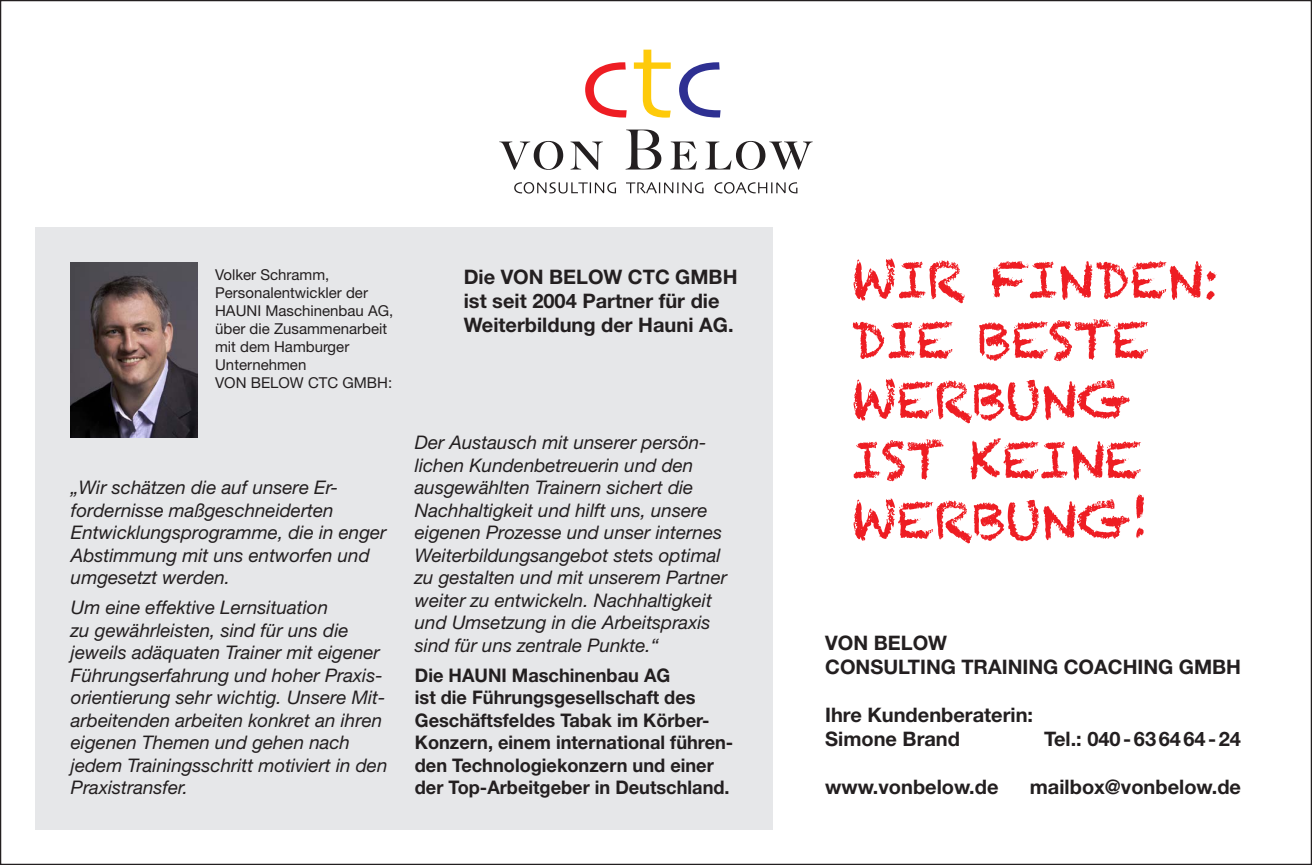
<style>
.page{position:relative;width:1312px;height:865px;background:#fff}
.page>*{position:absolute;margin:0;border:0;box-sizing:border-box;transform-origin:0 0}
.t1{font:50px/60px "Chalkduster";color:#ee1d23}
.t2{font:700 20px/24px "Helvetica Neue LT Std";color:#231f20}
.t3{font:italic 18.75px/22.5px "Helvetica Neue LT Std";color:#231f20}
.t4{font:700 18.75px/22.5px "Helvetica Neue LT Std";color:#231f20}
.t5{font:15px/18px "Helvetica Neue LT Std";color:#231f20}
</style>
<div class="page">
<svg style="left:585px;top:62px;width:41px;height:55px"></svg>
<svg style="left:633px;top:50px;width:37px;height:68px"></svg>
<svg style="left:679px;top:62px;width:41px;height:55px"></svg>
<svg style="left:514px;top:182px;width:102px;height:12px"></svg>
<svg style="left:626px;top:182px;width:77px;height:11px"></svg>
<svg style="left:714px;top:182px;width:83px;height:12px"></svg>
<svg style="left:499px;top:141px;width:64px;height:29px"></svg>
<svg style="left:570px;top:141px;width:32px;height:29px"></svg>
<svg style="left:626px;top:130px;width:35px;height:39px"></svg>
<svg style="left:670px;top:141px;width:26px;height:28px"></svg>
<svg style="left:705px;top:141px;width:107px;height:29px"></svg>
<div style="left:35px;top:227px;width:737px;height:602px;background:#e6e7e9"></div>
<img style="left:71px;top:262px;width:126px;height:175px">
<p class="t5" style="left:215px;top:265px;width:180px">Volker Schramm,<br>Personalentwickler der<br>HAUNI Maschinenbau AG, über die Zusammenarbeit mit dem Hamburger<br>Unternehmen<br>VON BELOW CTC GMBH:</p>
<p class="t3" style="left:71px;top:476px;width:317px">„Wir schätzen die auf unsere Er&shy;fordernisse maßgeschneiderten<br>Entwicklungsprogramme, die in enger<br>Abstimmung mit uns entworfen und umgesetzt werden.</p>
<p class="t3" style="left:71px;top:595px;width:318px">Um eine effektive Lernsituation<br>zu gewährleisten, sind für uns die jeweils adäquaten Trainer mit eigener Führungserfahrung und hoher Praxis&shy;orientierung sehr wichtig. Unsere Mit&shy;arbeitenden arbeiten konkret an ihren eigenen Themen und gehen nach jedem Trainingsschritt motiviert in den Praxistransfer.</p>
<p class="t2" style="left:463px;top:264px;width:275px">Die VON BELOW CTC GMBH ist seit 2004 Partner für die<br>Weiterbildung der Hauni AG.</p>
<p class="t3" style="left:415px;top:431px;width:313px">Der Austausch mit unserer persön&shy;lichen Kundenbetreuerin und den ausgewählten Trainern sichert die Nachhaltigkeit und hilft uns, unsere eigenen Prozesse und unser internes Weiterbildungsangebot stets optimal zu gestalten und mit unserem Partner weiter zu entwickeln. Nachhaltigkeit und Umsetzung in die Arbeitspraxis sind für uns zentrale Punkte.“</p>
<p class="t4" style="left:415px;top:663px;width:320px">Die HAUNI Maschinenbau AG<br>ist die Führungsgesellschaft des Geschäftsfeldes Tabak im Körber-Konzern, einem international führen&shy;den Technologiekonzern und einer der Top-Arbeitgeber in Deutschland.</p>
<p class="t1" style="left:851px;top:250px;width:369px">WIR FINDEN:<br>DIE BESTE<br>WERBUNG<br>IST KEINE</p>
<p class="t1" style="left:851px;top:490px;width:299px">WERBUNG!</p>
<p class="t2" style="left:825px;top:630px;width:417px">VON BELOW<br>CONSULTING TRAINING COACHING GMBH</p>
<p class="t2" style="left:825px;top:702px;width:209px">Ihre Kundenberaterin:<br>Simone Brand</p>
<p class="t2" style="left:1043px;top:726px;width:198px">Tel.: 040-636464-24</p>
<p class="t2" style="left:825px;top:774px;width:175px">www.vonbelow.de</p>
<p class="t2" style="left:1029px;top:774px;width:213px">mailbox@vonbelow.de</p>
</div>
